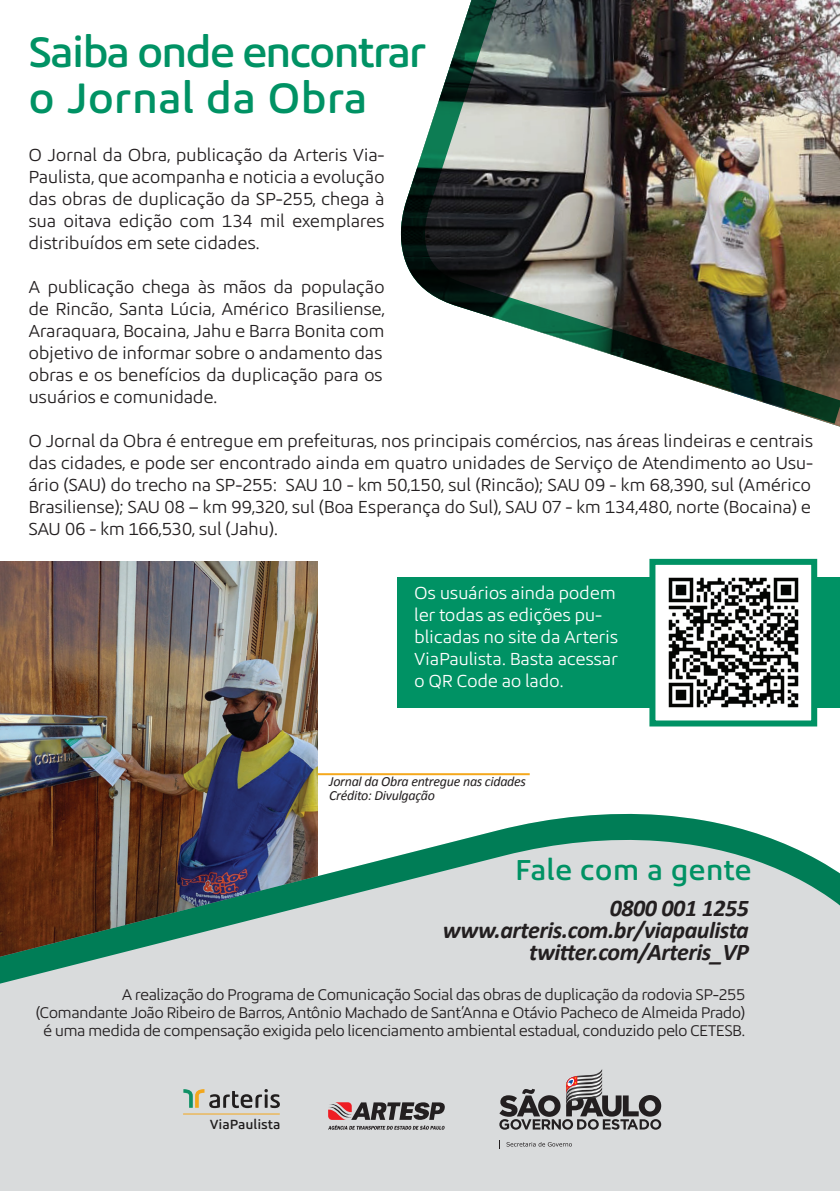
<style>
.page{position:relative;width:840px;height:1191px;background:#fff}
.page>*{position:absolute;margin:0;border:0;box-sizing:border-box;transform-origin:0 0}
.t1{font:500 44px/46px "Arteris Sans";letter-spacing:-.05em;color:#009264}
.t2{font:500 29.8px "Arteris Sans";color:#009264}
.t3{font:italic 700 24px/21.8px "Calibri";letter-spacing:-.02em;color:#231f20;text-align:right}
.t4{font:18px/22px "Arteris Sans";letter-spacing:-.02em;color:#231f20;text-align:justify}
.t5{font:18px/22px "Arteris Sans";letter-spacing:-.02em;color:#fff}
.t6{font:16px/17.8px "Arteris Sans";letter-spacing:-.04em;color:#231f20;text-align:right}
.t7{font:italic 14px/14px "Calibri";letter-spacing:-.02em;color:#231f20}
.t8{font:500 13.6px "Arteris Sans";letter-spacing:-.01em;color:#211e1e}
</style>
<div class="page">
<img style="left:0;top:561px;width:317px;height:237px">
<img style="left:400px;top:0;width:439px;height:427px">
<div style="left:397px;top:577px;width:442px;height:131px;background:#009264"></div>
<div style="left:0;top:1006px;width:839px;height:185px;background:#d9dbdc"></div>
<svg style="left:499px;top:1069px;width:161px;height:60px;background:#9f9d9e"></svg>
<svg style="left:506px;top:1142px;width:65px;height:4px"></svg>
<svg style="left:328px;top:1102px;width:117px;height:17px;background:#806c6d"></svg>
<svg style="left:328px;top:1125px;width:116px;height:4px"></svg>
<hr style="left:183px;top:1113px;width:96px;height:1px;background:#f3a61d">
<svg style="left:183px;top:1089px;width:97px;height:19px;background:#a3a69f"></svg>
<svg style="left:0;top:798px;width:839px;height:208px;background:#a5b0ab"></svg>
<hr style="left:317px;top:773px;width:212px;height:2px;background:#f5a81c">
<svg style="left:649px;top:558px;width:169px;height:169px"></svg>
<h1 class="t1" style="left:28px;top:29px;width:399px">Saiba onde encontrar o Jornal da Obra</h1>
<p class="t4" style="left:28px;top:144px;width:358px">O Jornal da Obra, publicação da Arteris Via-Paulista, que acompanha e noticia a evolução das obras de duplicação da SP-255, chega à sua oitava edição com 134 mil exemplares distribuídos em sete cidades.</p>
<p class="t4" style="left:28px;top:276px;width:358px">A publicação chega às mãos da população de Rincão, Santa Lúcia, Américo Brasiliense, Araraquara, Bocaina, Jahu e Barra Bonita com objetivo de informar sobre o andamento das obras e os benefícios da duplicação para os usuários e comunidade.</p>
<p class="t4" style="left:28px;top:430px;width:786px;text-align:left">O Jornal da Obra é entregue em prefeituras, nos principais comércios, nas áreas lindeiras e centrais das cidades, e pode ser encontrado ainda em quatro unidades de Serviço de Atendimento ao Usu&shy;ário (SAU) do trecho na SP-255: SAU 10 - km 50,150, sul (Rincão); SAU 09 - km 68,390, sul (Américo Brasiliense); SAU 08 – km 99,320, sul (Boa Esperança do Sul), SAU 07 - km 134,480, norte (Bocaina) e SAU 06 - km 166,530, sul (Jahu).</p>
<p class="t5" style="left:414px;top:582px;width:205px">Os usuários ainda podem ler todas as edições pu&shy;blicadas no site da Arteris<br>ViaPaulista. Basta acessar o QR Code ao lado.</p>
<p class="t7" style="left:329px;top:774px;width:198px">Jornal da Obra entregue nas cidades<br>Crédito: Divulgação</p>
<h2 class="t2" style="left:515px;top:854px;width:238px">Fale com a gente</h2>
<h3 class="t3" style="left:442px;top:896px;width:307px">0800 001 1255 www.arteris.com.br/viapaulista twitter.com/Arteris_VP</h3>
<p class="t6" style="left:36px;top:985px;width:710px">A realização do Programa de Comunicação Social das obras de duplicação da rodovia SP-255 (Comandante João Ribeiro de Barros, Antônio Machado de Sant’Anna e Otávio Pacheco de Almeida Prado) é uma medida de compensação exigida pelo licenciamento ambiental estadual, conduzido pelo CETESB.</p>
<p class="t8" style="left:210px;top:1117px;width:72px">ViaPaulista</p>
</div>
